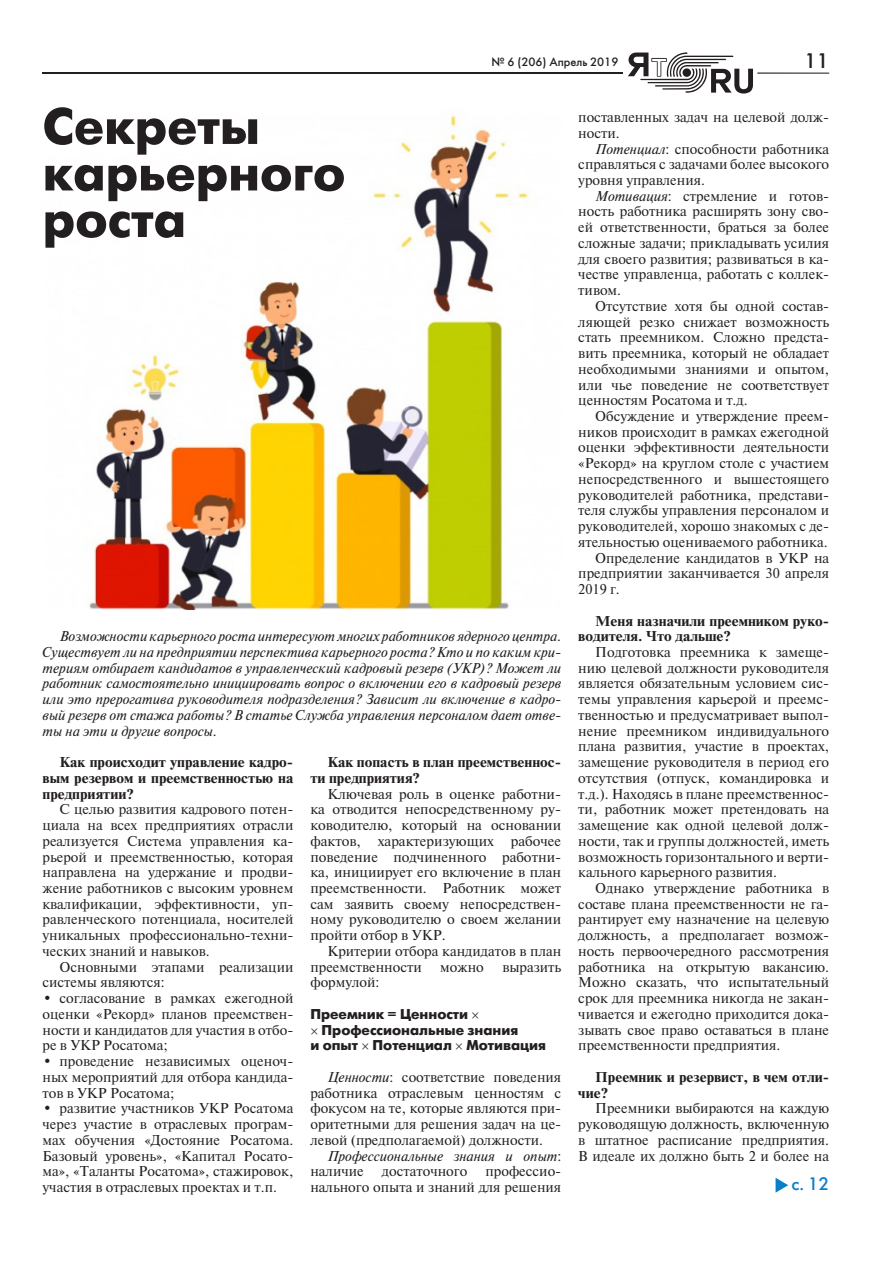
<style>
.page{position:relative;width:893px;height:1263px;background:#fff}
.page>*{position:absolute;margin:0;border:0;box-sizing:border-box;transform-origin:0 0}
.t1{font:700 51px/46.5px "Futuris C";color:#231f20}
.t2{font:21px "Futuris C";color:#231f20}
.t3{font:18px "Futuris C";color:#0a7eca}
.t4{font:14.25px/15.8px "Newton I";color:#231f20;text-align:justify}
.t5{font:italic 14.25px/15.8px "Newton I";color:#231f20;text-align:justify}
.t6{font:700 14.25px/15.8px "Newton I";color:#231f20;scale:1.07 1}
.t7{font:700 14.25px "Futuris C";color:#231f20}
.t8{font:12px "Futuris C";color:#231f20}
.s1{font-family:"Futuris C";font-size:14.55px}
.s2{font-style:italic}
.s3{font-style:normal}
</style>
<div class="page">
<svg style="left:628px;top:52px;width:125px;height:42px"></svg>
<hr style="left:43px;top:72px;width:580px;height:1px;background:#231f20">
<hr style="left:757px;top:73px;width:72px;height:1px;background:#231f20">
<img style="left:89px;top:115px;width:448px;height:495px">
<svg style="left:776px;top:1178px;width:12px;height:15px"></svg>
<p class="t8" style="left:491px;top:55px;width:129px">№ 6 (206) Апрель 2019</p>
<h2 class="t2" style="left:804px;top:48px;width:26px">11</h2>
<h1 class="t1" style="left:43px;top:104px;width:304px">Секреты карьерного роста</h1>
<p class="t5" style="left:43px;top:629px;width:520px;text-indent:17px">Возможности карьерного роста интересуют многих работников ядерного центра.<br>Существует ли на предприятии перспектива карьерного роста? Кто и по каким кри&shy;териям отбирает кандидатов в управленческий кадровый резерв (УКР)? Может ли работник самостоятельно инициировать вопрос о включении его в кадровый резерв или это прерогатива руководителя подразделения? Зависит ли включение в кадро&shy;вый резерв от стажа работы? В статье Служба управления персоналом дает отве&shy;ты на эти и другие вопросы.</p>
<p class="t6" style="left:43px;top:754px;width:236px;text-align:justify;text-indent:17px">Как происходит управление кадро&shy;вым резервом и преемственностью на предприятии?</p>
<p class="t4" style="left:43px;top:802px;width:252px;text-indent:17px">С целью развития кадрового потен&shy;циала на всех предприятиях отрасли реализуется Система управления ка&shy;рьерой и преемственностью, которая направлена на удержание и продви&shy;жение работников с высоким уровнем квалификации, эффективности, уп&shy;равленческого потенциала, носителей уникальных профессионально-техни&shy;ческих знаний и навыков.</p>
<p class="t4" style="left:43px;top:959px;width:252px;text-indent:17px">Основными этапами реализации системы являются:</p>
<p class="t4" style="left:43px;top:991px;width:252px"><span class="s1">•</span> согласование в рамках ежегодной оценки «Рекорд» планов преемствен&shy;ности и кандидатов для участия в отбо&shy;ре в УКР Росатома;</p>
<p class="t4" style="left:43px;top:1053px;width:252px"><span class="s1">•</span> проведение независимых оценоч&shy;ных мероприятий для отбора кандида&shy;тов в УКР Росатома;</p>
<p class="t4" style="left:43px;top:1101px;width:252px"><span class="s1">•</span> развитие участников УКР Росатома через участие в отраслевых програм&shy;мах обучения «Достояние Росатома.<br>Базовый уровень», «Капитал Росато&shy;ма», «Таланты Росатома», стажировок, участия в отраслевых проектах и т.п.</p>
<p class="t6" style="left:310px;top:754px;width:236px;text-indent:17px">Как попасть в план преемственнос&shy;ти предприятия?</p>
<p class="t4" style="left:310px;top:786px;width:252px;text-indent:17px">Ключевая роль в оценке работни&shy;ка отводится непосредственному ру&shy;ководителю, который на основании фактов, характеризующих рабочее поведение подчиненного работни&shy;ка, инициирует его включение в план преемственности. Работник может сам заявить своему непосредствен&shy;ному руководителю о своем желании пройти отбор в УКР.</p>
<p class="t4" style="left:310px;top:943px;width:252px;text-indent:17px">Критерии отбора кандидатов в план преемственности</p>
<p class="t4" style="left:440px;top:959px;width:45px">можно</p>
<p class="t4" style="left:502px;top:959px;width:60px">выразить</p>
<p class="t4" style="left:310px;top:975px;width:71px">формулой:</p>
<p class="t7" style="left:310px;top:1006px;width:159px">Преемник = Ценности</p>
<p class="t7" style="left:322px;top:1022px;width:198px">Профессиональные знания</p>
<p class="t7" style="left:310px;top:1037px;width:237px">и опыт Потенциал Мотивация</p>
<p class="t4" style="left:310px;top:1069px;width:252px;text-indent:17px"><span class="s2">Ценности</span>: соответствие поведения работника отраслевым ценностям с фокусом на те, которые являются при&shy;оритетными для решения задач на це&shy;левой (предполагаемой) должности.</p>
<p class="t5" style="left:310px;top:1148px;width:252px;text-indent:17px">Профессиональные знания и опыт<span class="s3">: наличие</span></p>
<p class="t4" style="left:310px;top:1164px;width:252px;text-align:right">профессио-<br>нального опыта и знаний для решения</p>
<p class="t4" style="left:382px;top:1164px;width:87px">достаточного</p>
<p class="t4" style="left:578px;top:110px;width:252px">поставленных задач на целевой долж&shy;ности.</p>
<p class="t4" style="left:578px;top:141px;width:252px;text-indent:17px"><span class="s2">Потенциал</span>: способности работника справляться с задачами более высокого уровня управления.</p>
<p class="t4" style="left:578px;top:188px;width:252px;text-indent:17px"><span class="s2">Мотивация</span>: стремление и готов&shy;ность работника расширять зону сво&shy;ей ответственности, браться за более сложные задачи; прикладывать усилия для своего развития; развиваться в ка&shy;честве управленца, работать с коллек&shy;тивом.</p>
<p class="t4" style="left:578px;top:298px;width:252px;text-indent:17px">Отсутствие хотя бы одной состав&shy;ляющей резко снижает возможность стать преемником. Сложно предста&shy;вить преемника, который не обладает необходимыми знаниями и опытом, или чье поведение не соответствует ценностям Росатома и т.д.</p>
<p class="t4" style="left:595px;top:408px;width:235px">Обсуждение и утверждение преем-</p>
<p class="t4" style="left:578px;top:424px;width:252px">ников происходит в рамках ежегодной</p>
<p class="t4" style="left:578px;top:440px;width:252px">оценки эффективности деятельности</p>
<p class="t4" style="left:578px;top:456px;width:252px">«Рекорд» на круглом столе с участием</p>
<p class="t4" style="left:578px;top:471px;width:252px">непосредственного и вышестоящего</p>
<p class="t4" style="left:578px;top:487px;width:252px">руководителей работника, представи-</p>
<p class="t4" style="left:578px;top:503px;width:252px">теля службы управления персоналом и</p>
<p class="t4" style="left:578px;top:519px;width:252px">руководителей, хорошо знакомых с де-</p>
<p class="t4" style="left:578px;top:534px;width:251px">ятельностью оцениваемого работника.</p>
<p class="t4" style="left:595px;top:550px;width:235px">Определение кандидатов в УКР на</p>
<p class="t4" style="left:578px;top:566px;width:252px">предприятии заканчивается 30 апреля</p>
<p class="t4" style="left:578px;top:582px;width:43px">2019 г.</p>
<p class="t6" style="left:578px;top:613px;width:236px;text-indent:17px">Меня назначили преемником руко&shy;водителя. Что дальше?</p>
<p class="t4" style="left:578px;top:644px;width:252px;text-indent:17px">Подготовка преемника к замеще&shy;нию целевой должности руководителя является обязательным условием сис&shy;темы управления карьерой и преемс&shy;твенностью и предусматривает выпол&shy;нение преемником индивидуального плана развития, участие в проектах, замещение руководителя в период его отсутствия (отпуск, командировка и т.д.). Находясь в плане преемственнос&shy;ти, работник может претендовать на замещение как одной целевой долж&shy;ности, так и группы должностей, иметь возможность горизонтального и верти&shy;кального карьерного развития.</p>
<p class="t4" style="left:578px;top:880px;width:252px;text-indent:17px">Однако утверждение работника в составе плана преемственности не га&shy;рантирует ему назначение на целевую должность, а предполагает возмож&shy;ность первоочередного рассмотрения работника на открытую вакансию.<br>Можно сказать, что испытательный срок для преемника никогда не закан&shy;чивается и ежегодно приходится дока&shy;зывать свое право оставаться в плане преемственности предприятия.</p>
<p class="t6" style="left:578px;top:1069px;width:236px;text-indent:17px">Преемник и резервист, в чем отли&shy;чие?</p>
<p class="t4" style="left:578px;top:1101px;width:252px;text-indent:17px">Преемники выбираются на каждую руководящую должность, включенную в штатное расписание предприятия.<br>В идеале их должно быть 2 и более на</p>
<p class="t3" style="left:791px;top:1173px;width:39px">с. 12</p>
</div>
